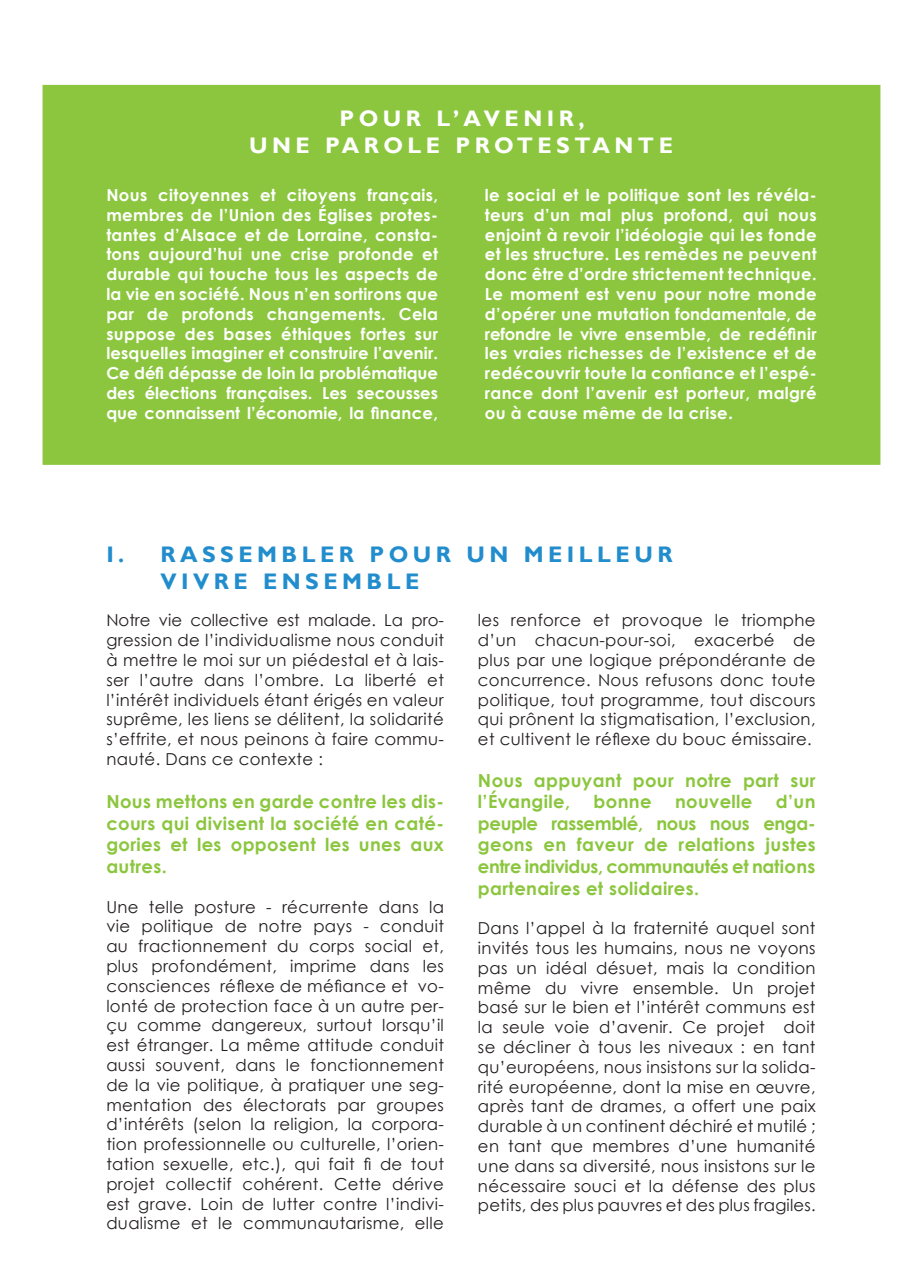
<style>
.page{position:relative;width:923px;height:1276px;background:#fff}
.page>*{position:absolute;margin:0;border:0;box-sizing:border-box;transform-origin:0 0}
.t1{font:700 22.5px "Gill Sans";letter-spacing:.2em;color:#228dcd}
.t2{font:700 22.5px "Gill Sans";letter-spacing:.2em;color:#fff}
.t3{font:700 18px/21.6px "Century Gothic";letter-spacing:.02em;color:#8bc63e;text-align:justify}
.t4{font:16.5px/19.8px "Century Gothic";letter-spacing:.02em;color:#231f20;text-align:justify}
.t5{font:700 16.5px/19.8px "Century Gothic";letter-spacing:.01em;color:#fff;text-align:justify}
.s1{font-size:18px}
</style>
<div class="page">
<div style="left:43px;top:85px;width:837px;height:380px;background:#8bc63e;border:2px solid #8bc63e"></div>
<p class="t2" style="left:339px;top:105px;width:247px">POUR L’AVENIR,</p>
<p class="t2" style="left:249px;top:132px;width:425px">UNE PAROLE PROTESTANTE</p>
<p class="t5" style="left:106px;top:184px;width:333px">Nous citoyennes et citoyens français, membres de l’Union des Églises protes&shy;tantes d’Alsace et de Lorraine, consta&shy;tons aujourd’hui une crise profonde et durable qui touche tous les aspects de la vie en société. Nous n’en sortirons que par de profonds changements. Cela suppose des bases éthiques fortes sur lesquelles imaginer et construire l’avenir.</p>
<p class="t5" style="left:106px;top:362px;width:333px">Ce défi dépasse de loin la problématique des élections françaises. Les secousses que connaissent l’économie, la finance,</p>
<p class="t5" style="left:485px;top:184px;width:333px">le social et le politique sont les révéla&shy;teurs d’un mal plus profond, qui nous enjoint à revoir l’idéologie qui les fonde et les structure. Les remèdes ne peuvent donc être d’ordre strictement technique.<br>Le moment est venu pour notre monde d’opérer une mutation fondamentale, de refondre le vivre ensemble, de redéfinir les vraies richesses de l’existence et de redécouvrir toute la confiance et l’espé&shy;rance dont l’avenir est porteur, malgré ou à cause même de la crise<span class="s1">.</span></p>
<p class="t1" style="left:106px;top:541px;width:568px">I. RASSEMBLER POUR UN MEILLEUR</p>
<p class="t1" style="left:160px;top:568px;width:261px">VIVRE ENSEMBLE</p>
<p class="t4" style="left:106px;top:610px;width:339px">Notre vie collective est malade. La pro&shy;gression de l’individualisme nous conduit à mettre le moi sur un piédestal et à lais&shy;ser l’autre dans l’ombre. La liberté et l’intérêt individuels étant érigés en valeur suprême, les liens se délitent, la solidarité s’effrite, et nous peinons à faire commu&shy;nauté. Dans ce contexte :</p>
<p class="t3" style="left:106px;top:790px;width:339px">Nous mettons en garde contre les dis&shy;cours qui divisent la société en caté&shy;gories et les opposent les unes aux autres.</p>
<p class="t4" style="left:106px;top:896px;width:339px">Une telle posture - récurrente dans la vie politique de notre pays - conduit au fractionnement du corps social et, plus profondément, imprime dans les consciences réflexe de méfiance et vo&shy;lonté de protection face à un autre per&shy;çu comme dangereux, surtout lorsqu’il est étranger. La même attitude conduit aussi souvent, dans le fonctionnement de la vie politique, à pratiquer une seg&shy;mentation des électorats par groupes d’intérêts (selon la religion, la corpora&shy;tion professionnelle ou culturelle, l’orien&shy;tation sexuelle, etc.), qui fait fi de tout projet collectif cohérent. Cette dérive est grave. Loin de lutter contre l’indivi&shy;dualisme et le communautarisme, elle</p>
<p class="t4" style="left:478px;top:610px;width:339px">les renforce et provoque le triomphe d’un chacun-pour-soi, exacerbé de plus par une logique prépondérante de concurrence. Nous refusons donc toute politique, tout programme, tout discours qui prônent la stigmatisation, l’exclusion, et cultivent le réflexe du bouc émissaire.</p>
<p class="t3" style="left:478px;top:768px;width:339px">Nous appuyant pour notre part sur l’Évangile,</p>
<p class="t3" style="left:478px;top:790px;width:339px;text-indent:298px">d’un peuple rassemblé, nous nous enga&shy;geons en faveur de relations justes entre individus, communautés et nations partenaires et solidaires.</p>
<p class="t4" style="left:478px;top:918px;width:339px">Dans l’appel à la fraternité auquel sont invités tous les humains, nous ne voyons pas un idéal désuet, mais la condition même du vivre ensemble. Un projet basé sur le bien et l’intérêt communs est la seule voie d’avenir. Ce projet doit se décliner à tous les niveaux : en tant qu’européens, nous insistons sur la solida&shy;rité européenne, dont la mise en œuvre, après tant de drames, a offert une paix durable à un continent déchiré et mutilé ; en tant que membres d’une humanité une dans sa diversité, nous insistons sur le nécessaire souci et la défense des plus petits, des plus pauvres et des plus fragiles.</p>
<p class="t3" style="left:593px;top:790px;width:59px">bonne</p>
<p class="t3" style="left:675px;top:790px;width:79px">nouvelle</p>
</div>
